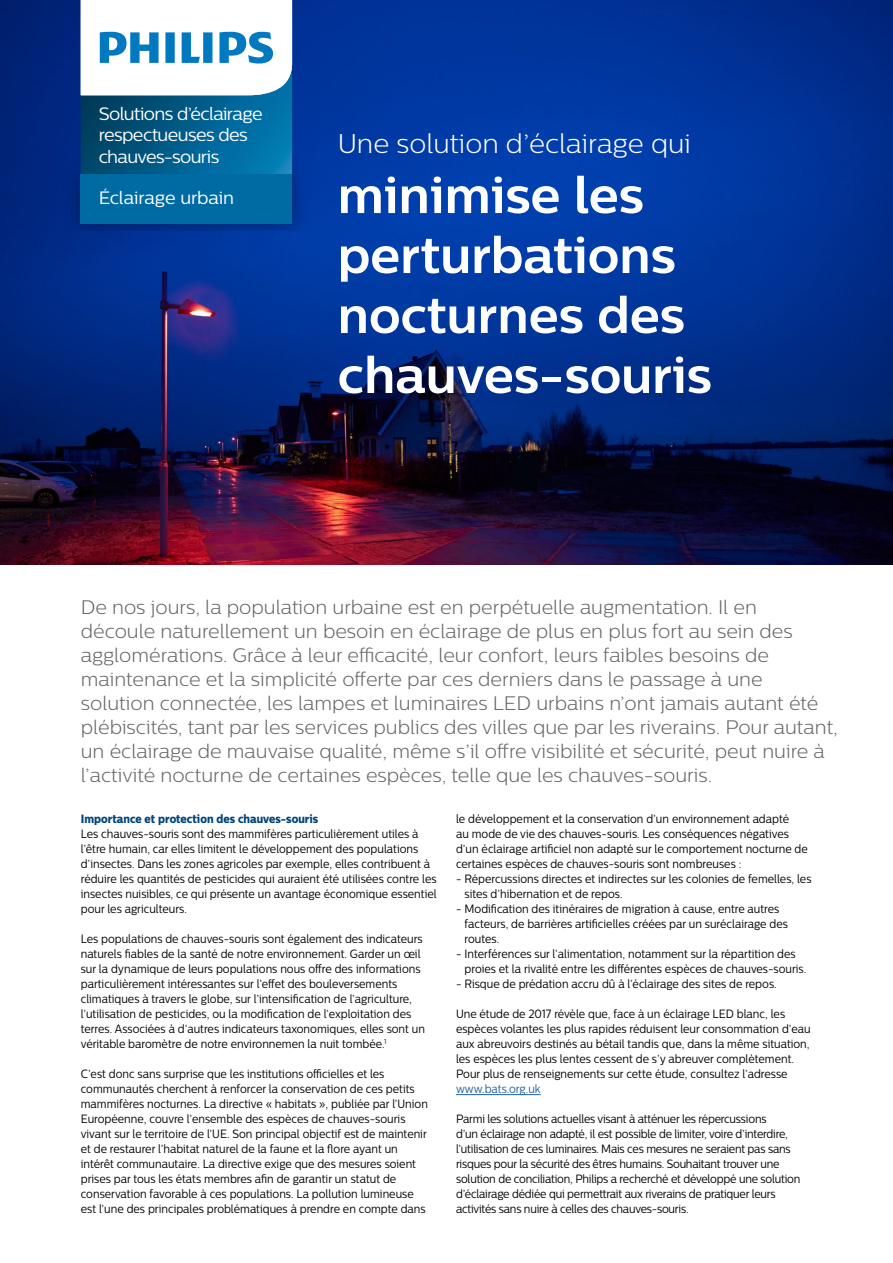
<style>
.page{position:relative;width:893px;height:1263px;background:#fff}
.page>*{position:absolute;margin:0;border:0;box-sizing:border-box;transform-origin:0 0}
.t1{font:700 51px/60px "Centrale Sans";color:#fff}
.t2{font:300 27px "Centrale Sans";color:#fff}
.t3{font:300 19.5px/24px "Centrale Sans";color:#636466}
.t4{font:17.85px/21.5px "Centrale Sans";letter-spacing:-.035em;color:#fff}
.t5{font:17.85px "Centrale Sans";letter-spacing:-.01em;color:#fff}
.t6{font:12px/15px "Centrale Sans";color:#000;scale:.9 1}
.t7{font:12px/15px "Centrale Sans";letter-spacing:-.02em;color:#000;scale:.9 1}
.t8{font:12px "Centrale Sans X Bold";color:#00447c;scale:.9 1}
.t9{font:12px "Centrale Sans";color:#215e9e;scale:.9 1}
</style>
<div class="page">
<img style="left:0;top:0;width:893px;height:565px">
<svg style="left:81px;top:0;width:211px;height:149px"></svg>
<img style="left:55px;top:149px;width:263px;height:82px">
<div style="left:81px;top:174px;width:211px;height:50px;background:#006ba3"></div>
<hr style="left:456px;top:1094px;width:85px;height:1px;background:#215e9e">
<h3 class="t4" style="left:99px;top:103px;width:165px">Solutions d’éclairage respectueuses des chauves-souris</h3>
<h3 class="t5" style="left:99px;top:187px;width:137px">Éclairage urbain</h3>
<h2 class="t2" style="left:338px;top:128px;width:355px">Une solution d’éclairage qui</h2>
<h1 class="t1" style="left:338px;top:164px;width:376px">minimise les perturbations nocturnes des chauves-souris</h1>
<p class="t3" style="left:81px;top:595px;width:759px">De nos jours, la population urbaine est en perpétuelle augmentation. Il en<br>découle naturellement un besoin en éclairage de plus en plus fort au sein des agglomérations. Grâce à leur efficacité, leur confort, leurs faibles besoins de maintenance et la simplicité offerte par ces derniers dans le passage à une solution connectée, les lampes et luminaires LED urbains n’ont jamais autant été plébiscités, tant par les services publics des villes que par les riverains. Pour autant, un éclairage de mauvaise qualité, même s’il offre visibilité et sécurité, peut nuire à l’activité nocturne de certaines espèces, telle que les chauves-souris.</p>
<p class="t8" style="left:81px;top:812px;width:265px">Importance et protection des chauves-souris</p>
<p class="t6" style="left:81px;top:826px;width:397px">Les chauves-souris sont des mammifères particulièrement utiles à l’être humain, car elles limitent le développement des populations d’insectes. Dans les zones agricoles par exemple, elles contribuent à réduire les quantités de pesticides qui auraient été utilisées contre les insectes nuisibles, ce qui présente un avantage économique essentiel pour les agriculteurs.</p>
<p class="t6" style="left:81px;top:931px;width:384px">Les populations de chauves-souris sont également des indicateurs naturels fiables de la santé de notre environnement. Garder un œil sur la dynamique de leurs populations nous offre des informations particulièrement intéressantes sur l’effet des bouleversements climatiques à travers le globe, sur l’intensification de l’agriculture, l’utilisation de pesticides, ou la modification de l’exploitation des terres. Associées à d’autres indicateurs taxonomiques, elles sont un véritable baromètre de notre environnemen la nuit tombée.<sup>1</sup></p>
<p class="t6" style="left:81px;top:1066px;width:387px">C’est donc sans surprise que les institutions officielles et les communautés cherchent à renforcer la conservation de ces petits mammifères nocturnes. La directive « habitats », publiée par l’Union Européenne, couvre l’ensemble des espèces de chauves-souris vivant sur le territoire de l’UE. Son principal objectif est de maintenir et de restaurer l’habitat naturel de la faune et la flore ayant un intérêt communautaire. La directive exige que des mesures soient prises par tous les états membres afin de garantir un statut de conservation favorable à ces populations. La pollution lumineuse est l’une des principales problématiques à prendre en compte dans</p>
<p class="t6" style="left:456px;top:811px;width:392px">le développement et la conservation d’un environnement adapté<br>au mode de vie des chauves-souris. Les conséquences négatives d’un éclairage artificiel non adapté sur le comportement nocturne de certaines espèces de chauves-souris sont nombreuses :</p>
<p class="t6" style="left:465px;top:871px;width:387px;text-indent:-8px">- Répercussions directes et indirectes sur les colonies de femelles, les sites d’hibernation et de repos.</p>
<p class="t6" style="left:465px;top:901px;width:361px;text-indent:-8px">- Modification des itinéraires de migration à cause, entre autres facteurs, de barrières artificielles créées par un suréclairage des routes.</p>
<p class="t6" style="left:465px;top:946px;width:381px;text-indent:-8px">- Interférences sur l’alimentation, notamment sur la répartition des proies et la rivalité entre les différentes espèces de chauves-souris.</p>
<p class="t6" style="left:456px;top:976px;width:358px">- Risque de prédation accru dû à l’éclairage des sites de repos.</p>
<p class="t6" style="left:456px;top:1006px;width:395px">Une étude de 2017 révèle que, face à un éclairage LED blanc, les espèces volantes les plus rapides réduisent leur consommation d’eau aux abreuvoirs destinés au bétail tandis que, dans la même situation, les espèces les plus lentes cessent de s’y abreuver complètement.<br>Pour plus de renseignements sur cette étude, consultez l’adresse</p>
<p class="t9" style="left:456px;top:1082px;width:95px">www.bats.org.uk</p>
<p class="t7" style="left:456px;top:1111px;width:384px">Parmi les solutions actuelles visant à atténuer les répercussions<br>d’un éclairage non adapté, il est possible de limiter, voire d’interdire, l’utilisation de ces luminaires. Mais ces mesures ne seraient pas sans risques pour la sécurité des êtres humains. Souhaitant trouver une solution de conciliation, Philips a recherché et développé une solution d’éclairage dédiée qui permettrait aux riverains de pratiquer leurs activités sans nuire à celles des chauves-souris.</p>
</div>
